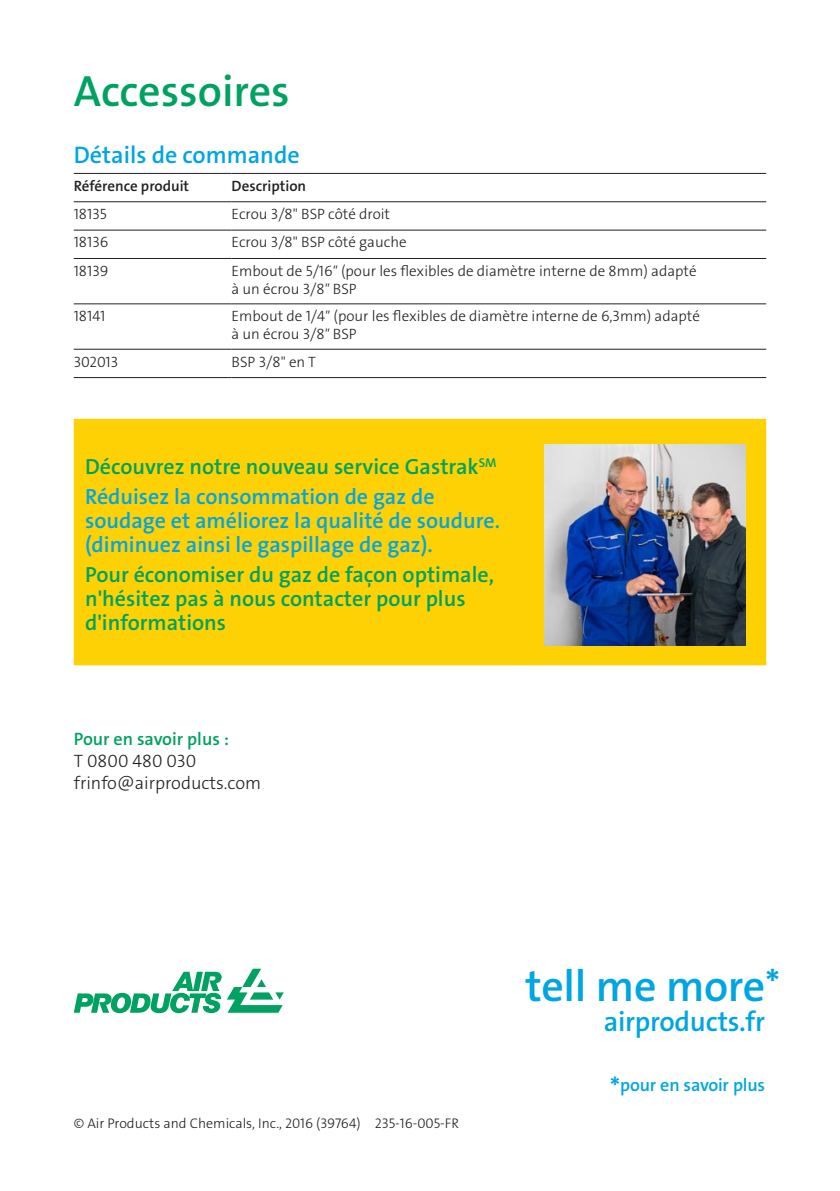
<style>
.page{position:relative;width:840px;height:1191px;background:#fff}
.page>*{position:absolute;margin:0;border:0;box-sizing:border-box;transform-origin:0 0}
.Main_subhead{font:600 44px "The Sans LF";color:#00a261}
.t1{font:600 44px "The Sans LF";letter-spacing:-.01em;color:#00a5e3}
.t2{font:600 28px "The Sans LF";letter-spacing:-.01em;color:#00a5e3}
.t3{font:600 24px "The Sans LF";color:#00a5e3}
.t4{font:600 22px/24px "The Sans LF";color:#00a261}
.t5{font:600 22px/24px "The Sans LF";color:#00a5e3}
.Address_header{font:300 18px "The Sans LF";color:#231f20}
.Address_header-2{font:600 18px "The Sans LF";color:#00a261}
.t6{font:600 18px "The Sans LF";letter-spacing:-.01em;color:#00a5e3}
.t7{font:300 15px/18px "The Sans LF";color:#231f20}
.t8{font:600 15px "The Sans LF";color:#231f20}
.Copyright{font:300 14px "The Sans LF";color:#231f20}
.s1{font-size:40px}
.s2{font-size:28px}
</style>
<div class="page">
<div style="left:74px;top:419px;width:691px;height:246px;background:#fed105"></div>
<svg style="left:74px;top:968px;width:209px;height:45px"></svg>
<hr style="left:74px;top:201px;width:157px;height:1px;background:#231f20">
<hr style="left:231px;top:201px;width:534px;height:1px;background:#231f20">
<hr style="left:74px;top:230px;width:157px;height:1px;background:#231f20">
<hr style="left:231px;top:230px;width:534px;height:1px;background:#231f20">
<hr style="left:74px;top:258px;width:157px;height:1px;background:#231f20">
<hr style="left:231px;top:258px;width:534px;height:1px;background:#231f20">
<hr style="left:74px;top:303px;width:157px;height:1px;background:#231f20">
<hr style="left:231px;top:303px;width:534px;height:1px;background:#231f20">
<hr style="left:74px;top:349px;width:157px;height:1px;background:#231f20">
<hr style="left:231px;top:349px;width:534px;height:1px;background:#231f20">
<hr style="left:74px;top:377px;width:157px;height:1px;background:#231f20">
<hr style="left:231px;top:377px;width:534px;height:1px;background:#231f20">
<hr style="left:74px;top:173px;width:157px;height:1px;background:#231f20">
<hr style="left:231px;top:173px;width:534px;height:1px;background:#231f20">
<img style="left:544px;top:444px;width:201px;height:201px">
<p class="Main_subhead" style="left:74px;top:63px;width:217px">Accessoires</p>
<p class="t3" style="left:74px;top:140px;width:227px">Détails de commande</p>
<p class="t8" style="left:74px;top:176px;width:117px">Référence produit</p>
<p class="t8" style="left:231px;top:176px;width:76px">Description</p>
<p class="t7" style="left:74px;top:205px;width:34px">18135</p>
<p class="t7" style="left:231px;top:205px;width:160px">Ecrou 3/8" BSP côté droit</p>
<p class="t7" style="left:74px;top:233px;width:36px">18136</p>
<p class="t7" style="left:231px;top:233px;width:176px">Ecrou 3/8" BSP côté gauche</p>
<p class="t7" style="left:74px;top:262px;width:36px">18139</p>
<p class="t7" style="left:231px;top:262px;width:466px">Embout de 5/16″ (pour les flexibles de diamètre interne de 8mm) adapté à un écrou 3/8″ BSP</p>
<p class="t7" style="left:74px;top:307px;width:33px">18141</p>
<p class="t7" style="left:231px;top:307px;width:469px">Embout de 1/4″ (pour les flexibles de diamètre interne de 6,3mm) adapté à un écrou 3/8″ BSP</p>
<p class="t7" style="left:74px;top:352px;width:46px">302013</p>
<p class="t7" style="left:231px;top:352px;width:86px">BSP 3/8" en T</p>
<p class="t4" style="left:85px;top:455px;width:412px">Découvrez notre nouveau service Gastrak<sup>SM</sup></p>
<p class="t5" style="left:85px;top:485px;width:416px">Réduisez la consommation de gaz de soudage et améliorez la qualité de soudure. (diminuez ainsi le gaspillage de gaz).</p>
<p class="t4" style="left:85px;top:562px;width:410px">Pour économiser du gaz de façon optimale, n'hésitez pas à nous contacter pour plus d'informations</p>
<p class="Address_header-2" style="left:74px;top:727px;width:157px">Pour en savoir plus :</p>
<p class="Address_header" style="left:74px;top:749px;width:124px">T 0800 480 030</p>
<p class="Address_header" style="left:74px;top:771px;width:189px">frinfo@airproducts.com</p>
<p class="Copyright" style="left:74px;top:1113px;width:386px">© Air Products and Chemicals, Inc., 2016 (39764) 235-16-005-FR</p>
<p class="t1" style="left:525px;top:958px;width:256px">tell me more<span class="s1">*</span></p>
<p class="t2" style="left:603px;top:1003px;width:163px">airproducts.fr</p>
<p class="t6" style="left:609px;top:1073px;width:157px"><span class="s2">*</span>pour en savoir plus</p>
</div>
